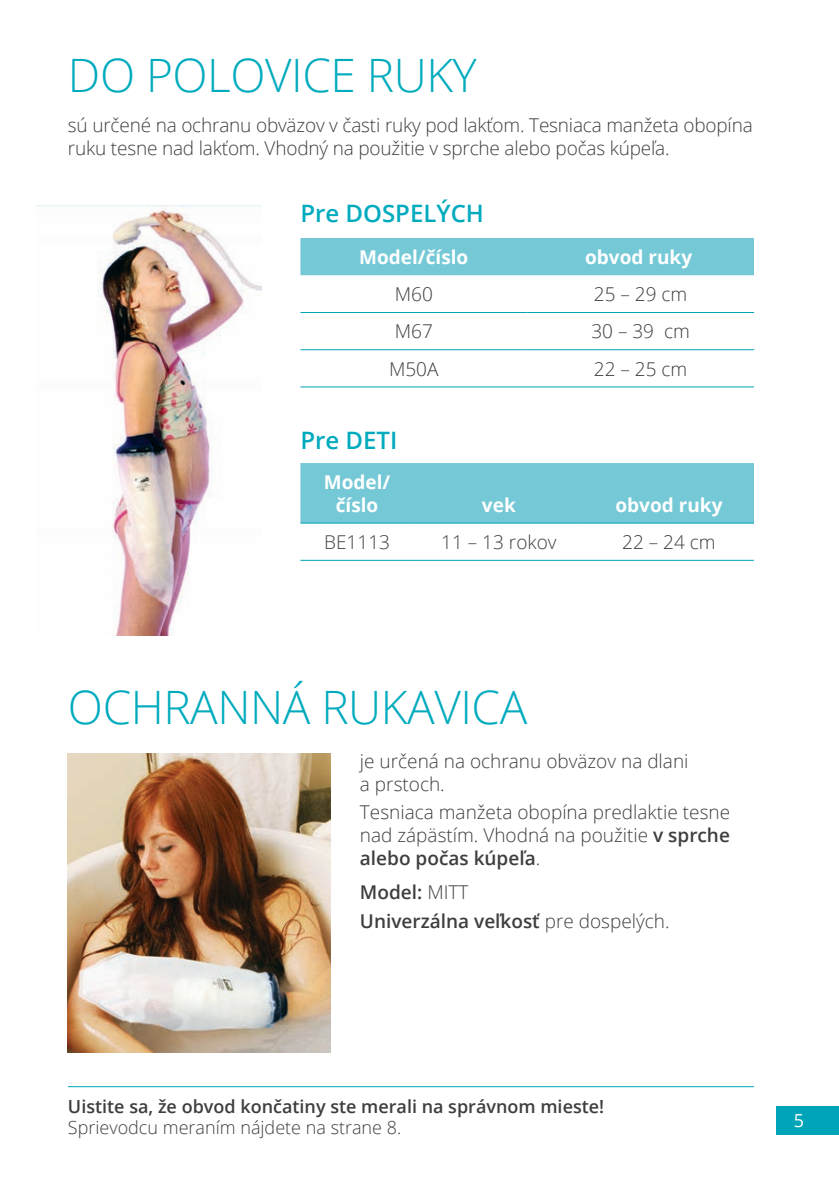
<style>
.page{position:relative;width:839px;height:1191px;background:#fff}
.page>*{position:absolute;margin:0;border:0;box-sizing:border-box;transform-origin:0 0}
.t1{font:300 46px "Open Sans";letter-spacing:-.01em;color:#00abbe}
.t2{font:600 24px "Open Sans";color:#00abbe}
.t3{font:300 19px/22.8px "Open Sans";color:#3e3e3f}
.t4{font:700 19px/22.8px "Open Sans";color:#fff;text-align:center}
.t5{font:600 19px/28.4px "Open Sans";color:#3e3e3f}
.t6{font:600 18px "Open Sans";color:#3e3e3f}
.t7{font:300 18px "Open Sans";color:#3e3e3f}
.t8{font:18px "Open Sans";color:#fff}
.s1{font-style:inherit}
.s2{font-weight:600}
.s3{font-weight:300}
</style>
<div class="page">
<img style="left:68px;top:753px;width:262px;height:299px">
<div style="left:300px;top:238px;width:454px;height:37px;background:#75c9d6"></div>
<hr style="left:300px;top:312px;width:227px;height:1px;background:#00a4b8">
<hr style="left:527px;top:312px;width:227px;height:1px;background:#00a4b8">
<hr style="left:300px;top:349px;width:227px;height:1px;background:#00a4b8">
<hr style="left:527px;top:349px;width:227px;height:1px;background:#00a4b8">
<hr style="left:300px;top:386px;width:227px;height:1px;background:#00a4b8">
<hr style="left:527px;top:386px;width:227px;height:1px;background:#00a4b8">
<div style="left:300px;top:463px;width:454px;height:60px;background:#75c9d6"></div>
<hr style="left:300px;top:523px;width:114px;height:1px;background:#00a4b8">
<hr style="left:414px;top:523px;width:170px;height:1px;background:#00a4b8">
<hr style="left:584px;top:523px;width:170px;height:1px;background:#00a4b8">
<hr style="left:300px;top:560px;width:114px;height:1px;background:#00a4b8">
<hr style="left:414px;top:560px;width:170px;height:1px;background:#00a4b8">
<hr style="left:584px;top:560px;width:170px;height:1px;background:#00a4b8">
<hr style="left:68px;top:1086px;width:686px;height:1px;background:#00a4b8">
<img style="left:37px;top:205px;width:225px;height:430px">
<div style="left:777px;top:1105px;width:62px;height:29px;background:#00a4b8"></div>
<h1 class="t1" style="left:68px;top:44px;width:410px">DO POLOVICE RUKY</h1>
<p class="t3" style="left:68px;top:113px;width:686px">sú určené na ochranu obväzov v časti ruky pod lakťom. Tesniaca manžeta obopína ruku tesne nad lakťom. Vhodný na použitie v sprche alebo počas kúpeľa.</p>
<p class="t2" style="left:300px;top:196px;width:185px">Pre DOSPELÝCH</p>
<p class="t4" style="left:359px;top:245px;width:111px">Model/číslo</p>
<p class="t4" style="left:585px;top:245px;width:109px">obvod <span class="s1">ruky</span></p>
<p class="t3" style="left:395px;top:282px;width:40px">M60</p>
<p class="t3" style="left:594px;top:282px;width:95px">25 – 29 cm</p>
<p class="t3" style="left:395px;top:319px;width:40px">M67</p>
<p class="t3" style="left:591px;top:319px;width:100px">30 – 39 cm</p>
<p class="t3" style="left:389px;top:357px;width:51px">M50A</p>
<p class="t3" style="left:594px;top:357px;width:95px">22 – 25 cm</p>
<p class="t2" style="left:300px;top:424px;width:99px">Pre DETI</p>
<p class="t4" style="left:324px;top:470px;width:68px">Model/ číslo</p>
<p class="t4" style="left:482px;top:493px;width:35px">vek</p>
<p class="t4" style="left:615px;top:493px;width:109px">obvod ruky</p>
<p class="t3" style="left:324px;top:530px;width:67px">BE1113</p>
<p class="t3" style="left:441px;top:530px;width:117px">11 – 13 rokov</p>
<p class="t3" style="left:622px;top:530px;width:95px">22 – 24 cm</p>
<h1 class="t1" style="left:68px;top:676px;width:461px">OCHRANNÁ RUKAVICA</h1>
<p class="t3" style="left:360px;top:749px;width:330px">je určená na ochranu obväzov na dlani a prstoch.</p>
<p class="t3" style="left:360px;top:800px;width:372px;text-align:justify">Tesniaca manžeta obopína predlaktie tesne nad zápästím. Vhodná na použitie <span class="s2">v sprche alebo počas kúpeľa</span>.</p>
<p class="t5" style="left:360px;top:877px;width:311px">Model: <span class="s3">MITT<br></span>Univerzálna veľkosť <span class="s3">pre dospelých.</span></p>
<p class="t6" style="left:68px;top:1093px;width:538px">Uistite sa, že obvod končatiny ste merali na správnom mieste!</p>
<p class="t7" style="left:68px;top:1115px;width:335px">Sprievodcu meraním nájdete na strane 8.</p>
<p class="t8" style="left:794px;top:1108px;width:12px">5</p>
</div>
